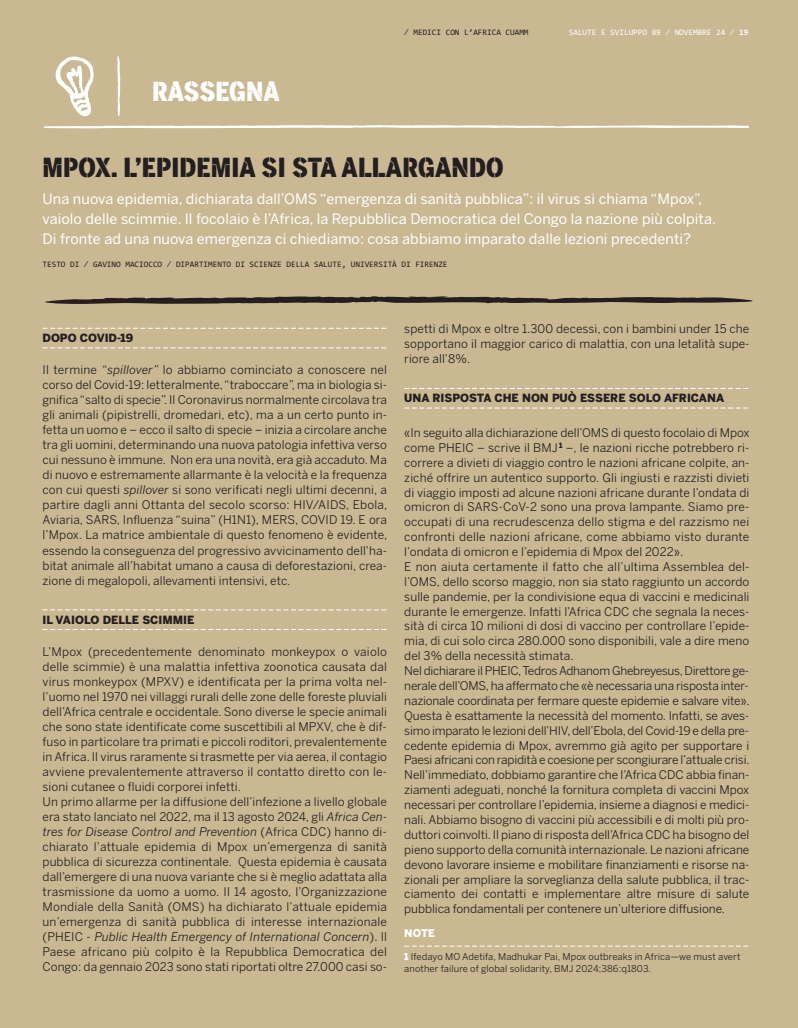
<style>
.page{position:relative;width:798px;height:1028px;background:#fff}
.page>*{position:absolute;margin:0;border:0;box-sizing:border-box;transform-origin:0 0}
.t1{font:26.25px "cuammstencil stencil";letter-spacing:.005em;color:#231f20}
.t2{font:26.25px "cuammstencil stencil";color:#fff}
.t3{font:14.38px/20px "Benton Sans";letter-spacing:.005em;color:#fff}
.t4{font:11.88px/15px "Benton Sans";letter-spacing:.005em;color:#231f20;text-align:justify}
.t5{font:900 11.25px "Benton Sans";color:#231f20}
.t6{font:900 10.62px "Benton Sans";color:#fff}
.t7{font:9.38px/11.9px "Benton Sans";letter-spacing:.01em;color:#231f20}
.t8{font:8.38px "Consolas";color:#231f20}
.t9{font:8.38px "Consolas";color:#fff}
.s1{font-weight:700}
.s2{font-style:italic}
.s3{font-weight:900;color:#fff}
</style>
<div class="page">
<div style="left:0;top:0;width:797px;height:1028px;background:#cab893"></div>
<svg style="left:44px;top:56px;width:703px;height:72px"></svg>
<svg style="left:43px;top:328px;width:343px;height:1px"></svg>
<svg style="left:43px;top:347px;width:343px;height:1px"></svg>
<svg style="left:43px;top:609px;width:343px;height:1px"></svg>
<svg style="left:43px;top:629px;width:343px;height:1px"></svg>
<svg style="left:45px;top:296px;width:707px;height:8px"></svg>
<svg style="left:404px;top:388px;width:343px;height:1px"></svg>
<svg style="left:404px;top:408px;width:343px;height:1px"></svg>
<svg style="left:404px;top:945px;width:344px;height:1px"></svg>
<h1 class="t2" style="left:152px;top:76px;width:129px">RASSEGNA</h1>
<p class="t8" style="left:404px;top:28px;width:126px">⁄ MEDICI CON L’AFRICA CUAMM</p>
<p class="t9" style="left:568px;top:28px;width:181px">SALUTE E SVILUPPO 89 ⁄ NOVEMBRE 24 ⁄ <span class="s1">19</span></p>
<h1 class="t1" style="left:42px;top:152px;width:462px">MPOX. L’EPIDEMIA SI STA ALLARGANDO</h1>
<p class="t3" style="left:43px;top:190px;width:674px">Una nuova epidemia, dichiarata dall’OMS “emergenza di sanità pubblica”: il virus si chiama “Mpox”, vaiolo delle scimmie. Il focolaio è l’Africa, la Repubblica Democratica del Congo la nazione più colpita.<br>Di fronte ad una nuova emergenza ci chiediamo: cosa abbiamo imparato dalle lezioni precedenti?</p>
<p class="t8" style="left:43px;top:259px;width:406px">TESTO DI ⁄ GAVINO MACIOCCO ⁄ DIPARTIMENTO DI SCIENZE DELLA SALUTE, UNIVERSITÀ DI FIRENZE</p>
<p class="t5" style="left:43px;top:333px;width:92px">DOPO COVID-19</p>
<p class="t4" style="left:43px;top:364px;width:346px">Il termine <span class="s2">“spillover”</span> lo abbiamo cominciato a conoscere nel corso del Covid-19: letteralmente, “traboccare”, ma in biologia si&shy;gnifica “salto di specie”. Il Coronavirus normalmente circolava tra gli animali (pipistrelli, dromedari, etc), ma a un certo punto in&shy;fetta un uomo e – ecco il salto di specie – inizia a circolare anche tra gli uomini, determinando una nuova patologia infettiva verso cui nessuno è immune. Non era una novità, era già accaduto. Ma di nuovo e estremamente allarmante è la velocità e la frequenza con cui questi <span class="s2">spillover</span> si sono verificati negli ultimi decenni, a partire dagli anni Ottanta del secolo scorso: HIV/AIDS, Ebola, Aviaria, SARS, Influenza “suina” (H1N1), MERS, COVID 19. E ora l’Mpox. La matrice ambientale di questo fenomeno è evidente, essendo la conseguenza del progressivo avvicinamento dell’ha&shy;bitat animale all’habitat umano a causa di deforestazioni, crea&shy;zione di megalopoli, allevamenti intensivi, etc.</p>
<p class="t5" style="left:43px;top:615px;width:153px">IL VAIOLO DELLE SCIMMIE</p>
<p class="t4" style="left:43px;top:645px;width:346px;text-align:left">L’Mpox (precedentemente denominato monkeypox o vaiolo delle scimmie) è una malattia infettiva zoonotica causata dal virus monkeypox (MPXV) e identificata per la prima volta nel&shy;l’uomo nel 1970 nei villaggi rurali delle zone delle foreste pluviali dell’Africa centrale e occidentale. Sono diverse le specie animali che sono state identificate come suscettibili al MPXV, che è dif&shy;fuso in particolare tra primati e piccoli roditori, prevalentemente in Africa. Il virus raramente si trasmette per via aerea, il contagio avviene prevalentemente attraverso il contatto diretto con le&shy;sioni cutanee o fluidi corporei infetti.<br>Un primo allarme per la diffusione dell’infezione a livello globale era stato lanciato nel 2022, ma il 13 agosto 2024, gli <span class="s2">Africa Cen&shy;tres for Disease Control and Prevention</span> (Africa CDC) hanno di&shy;chiarato l’attuale epidemia di Mpox un’emergenza di sanità pubblica di sicurezza continentale. Questa epidemia è causata dall’emergere di una nuova variante che si è meglio adattata alla trasmissione da uomo a uomo. Il 14 agosto, l’Organizzazione Mondiale della Sanità (OMS) ha dichiarato l’attuale epidemia un’emergenza di sanità pubblica di interesse internazionale (PHEIC - <span class="s2">Public Health Emergency of International Concern</span>). Il Paese africano più colpito è la Repubblica Democratica del Congo: da gennaio 2023 sono stati riportati oltre 27.000 casi so-</p>
<p class="t4" style="left:404px;top:322px;width:346px">spetti di Mpox e oltre 1.300 decessi, con i bambini under 15 che sopportano il maggior carico di malattia, con una letalità supe&shy;riore all’8%.</p>
<p class="t5" style="left:404px;top:394px;width:321px">UNA RISPOSTA CHE NON PUÒ ESSERE SOLO AFRICANA</p>
<p class="t4" style="left:404px;top:426px;width:347px;text-align:left">«In seguito alla dichiarazione dell’OMS di questo focolaio di Mpox come PHEIC – scrive il BMJ <sup>1</sup> –, le nazioni ricche potrebbero ri&shy;correre a divieti di viaggio contro le nazioni africane colpite, an&shy;ziché offrire un autentico supporto. Gli ingiusti e razzisti divieti di viaggio imposti ad alcune nazioni africane durante l’ondata di omicron di SARS-CoV-2 sono una prova lampante. Siamo pre&shy;occupati di una recrudescenza dello stigma e del razzismo nei confronti delle nazioni africane, come abbiamo visto durante l’ondata di omicron e l’epidemia di Mpox del 2022».<br>E non aiuta certamente il fatto che all’ultima Assemblea del&shy;l’OMS, dello scorso maggio, non sia stato raggiunto un accordo sulle pandemie, per la condivisione equa di vaccini e medicinali durante le emergenze. Infatti l’Africa CDC che segnala la neces&shy;sità di circa 10 milioni di dosi di vaccino per controllare l’epide&shy;mia, di cui solo circa 280.000 sono disponibili, vale a dire meno del 3% della necessità stimata.<br>Nel dichiarare il PHEIC, Tedros Adhanom Ghebreyesus, Direttore ge&shy;nerale dell’OMS, ha affermato che «è necessaria una risposta inter&shy;nazionale coordinata per fermare queste epidemie e salvare vite».<br>Questa è esattamente la necessità del momento. Infatti, se aves&shy;simo imparato le lezioni dell’HIV, dell’Ebola, del Covid-19 e della pre&shy;cedente epidemia di Mpox, avremmo già agito per supportare i Paesi africani con rapidità e coesione per scongiurare l’attuale crisi.<br>Nell’immediato, dobbiamo garantire che l’Africa CDC abbia finan&shy;ziamenti adeguati, nonché la fornitura completa di vaccini Mpox necessari per controllare l’epidemia, insieme a diagnosi e medici&shy;nali. Abbiamo bisogno di vaccini più accessibili e di molti più pro&shy;duttori coinvolti. Il piano di risposta dell’Africa CDC ha bisogno del pieno supporto della comunità internazionale. Le nazioni africane devono lavorare insieme e mobilitare finanziamenti e risorse na&shy;zionali per ampliare la sorveglianza della salute pubblica, il trac&shy;ciamento dei contatti e implementare altre misure di salute pubblica fondamentali per contenere un’ulteriore diffusione.</p>
<p class="t6" style="left:404px;top:929px;width:32px">NOTE</p>
<p class="t7" style="left:404px;top:951px;width:337px"><span class="s3">1</span> Ifedayo MO Adetifa, Madhukar Pai, Mpox outbreaks in Africa—we must avert another failure of global solidarity, BMJ 2024;386:q1803.</p>
</div>
